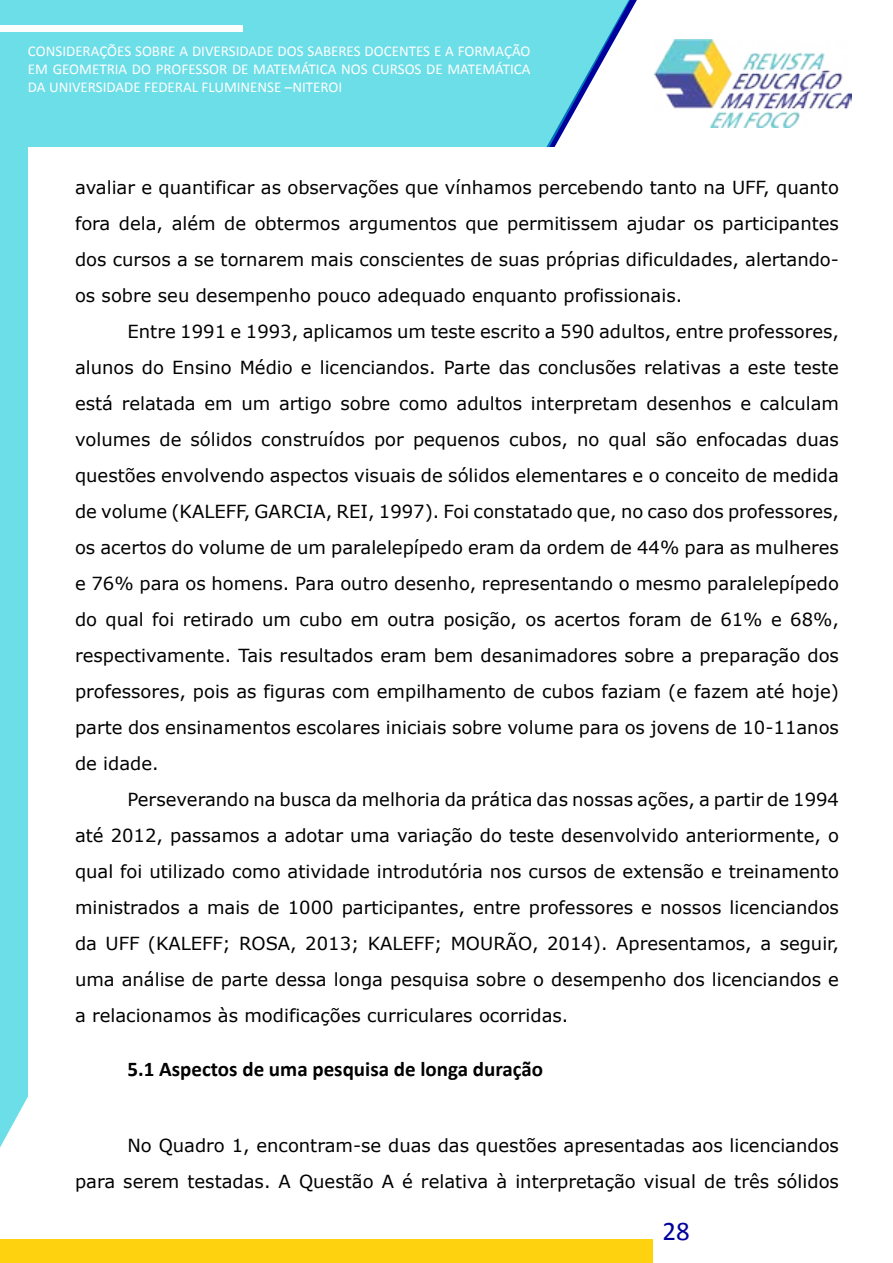
<style>
.page{position:relative;width:893px;height:1263px;background:#fff}
.page>*{position:absolute;margin:0;border:0;box-sizing:border-box;transform-origin:0 0}
.t1{font:27px "Calibri";color:#00009c}
.t2{font:700 21px "Calibri";color:#000}
.t3{font:18px/36px "Verdana";color:#000;text-align:justify}
.t4{font:15px/18px "Calibri";color:#fff;text-align:justify}
</style>
<div class="page">
<img style="left:654px;top:39px;width:197px;height:88px">
<div style="left:0;top:0;width:630px;height:1147px;background:#6cdee7"></div>
<div style="left:0;top:25px;width:242px;height:6px;background:#fff"></div>
<div style="left:0;top:1239px;width:653px;height:24px;background:#ffd20f"></div>
<div style="left:28px;top:148px;width:835px;height:1074px;background:#fff"></div>
<p class="t4" style="left:28px;top:42px;width:504px">CONSIDERAÇÕES SOBRE A DIVERSIDADE DOS SABERES DOCENTES E A FORMAÇÃO EM GEOMETRIA DO PROFESSOR DE MATEMÁTICA NOS CURSOS DE MATEMÁTICA DA UNIVERSIDADE FEDERAL FLUMINENSE –NITEROI</p>
<p class="t3" style="left:75px;top:169px;width:765px">avaliar e quantificar as observações que vínhamos percebendo tanto na UFF, quanto fora dela, além de obtermos argumentos que permitissem ajudar os participantes dos cursos a se tornarem mais conscientes de suas próprias dificuldades, alertando&shy;os sobre seu desempenho pouco adequado enquanto profissionais.</p>
<p class="t3" style="left:75px;top:313px;width:765px;text-indent:53px">Entre 1991 e 1993, aplicamos um teste escrito a 590 adultos, entre professores, alunos do Ensino Médio e licenciandos. Parte das conclusões relativas a este teste está relatada em um artigo sobre como adultos interpretam desenhos e calculam volumes de sólidos construídos por pequenos cubos, no qual são enfocadas duas questões envolvendo aspectos visuais de sólidos elementares e o conceito de medida de volume (KALEFF, GARCIA, REI, 1997). Foi constatado que, no caso dos professores, os acertos do volume de um paralelepípedo eram da ordem de 44% para as mulheres e 76% para os homens. Para outro desenho, representando o mesmo paralelepípedo do qual foi retirado um cubo em outra posição, os acertos foram de 61% e 68%, respectivamente. Tais resultados eram bem desanimadores sobre a preparação dos professores, pois as figuras com empilhamento de cubos faziam (e fazem até hoje) parte dos ensinamentos escolares iniciais sobre volume para os jovens de 10-11anos de idade.</p>
<p class="t3" style="left:75px;top:781px;width:765px;text-indent:53px">Perseverando na busca da melhoria da prática das nossas ações, a partir de 1994 até 2012, passamos a adotar uma variação do teste desenvolvido anteriormente, o qual foi utilizado como atividade introdutória nos cursos de extensão e treinamento ministrados a mais de 1000 participantes, entre professores e nossos licenciandos da UFF (KALEFF; ROSA, 2013; KALEFF; MOURÃO, 2014). Apresentamos, a seguir, uma análise de parte dessa longa pesquisa sobre o desempenho dos licenciandos e a relacionamos às modificações curriculares ocorridas.</p>
<p class="t2" style="left:128px;top:1055px;width:417px">5.1 Aspectos de uma pesquisa de longa duração</p>
<p class="t3" style="left:75px;top:1127px;width:765px;text-align:right">No Quadro 1, encontram-se duas das questões apresentadas aos licenciandos<br>para serem testadas. A Questão A é relativa à interpretação visual de três sólidos</p>
<h1 class="t1" style="left:662px;top:1213px;width:29px">28</h1>
</div>
